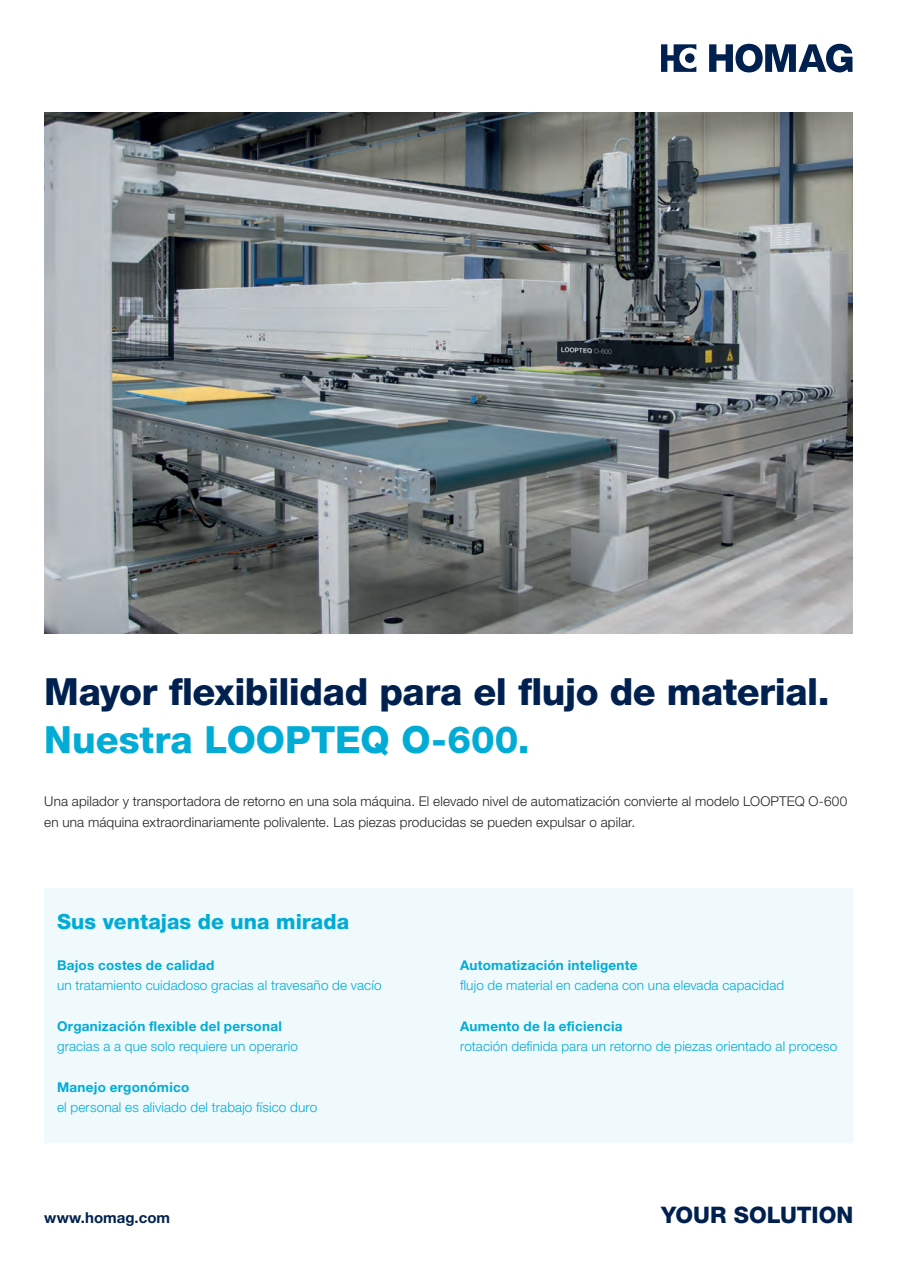
<style>
.page{position:relative;width:897px;height:1267px;background:#fff}
.page>*{position:absolute;margin:0;border:0;box-sizing:border-box;transform-origin:0 0}
.t1{font:800 37.5px "Helvetica Neue LTW1 G";letter-spacing:-.015em;color:#00214f}
.t2{font:800 37.5px "Helvetica Neue LTW1 G";color:#00acd5}
.t3{font:800 22.8px "Helvetica Neue LTW1 G";color:#00214f}
.t4{font:800 21px "Helvetica Neue LTW1 G";letter-spacing:.005em;color:#00acd5}
.t5{font:700 15px "Helvetica Neue LTW1 G";color:#00214f}
.t6{font:300 13.5px "Helvetica Neue LTW1 G";letter-spacing:.01em;color:#00acd5}
.t7{font:300 13.5px/20.4px "Helvetica Neue LTW1 G";letter-spacing:.01em;color:#231f20}
.t8{font:700 13.5px "Helvetica Neue LTW1 G";letter-spacing:.02em;color:#00acd5}
</style>
<div class="page">
<div style="left:44px;top:888px;width:808px;height:254px;background:#f0f9fc"></div>
<img style="left:44px;top:112px;width:808px;height:521px">
<svg style="left:709px;top:44px;width:143px;height:28px"></svg>
<svg style="left:661px;top:44px;width:35px;height:28px"></svg>
<h1 class="t1" style="left:44px;top:669px;width:786px">Mayor flexibilidad para el flujo de material.</h1>
<h1 class="t2" style="left:44px;top:717px;width:487px">Nuestra LOOPTEQ O-600.</h1>
<p class="t7" style="left:44px;top:791px;width:804px">Una apilador y transportadora de retorno en una sola máquina. El elevado nivel de automatización convierte al modelo LOOPTEQ O-600 en una máquina extraordinariamente polivalente. Las piezas producidas se pueden expulsar o apilar.</p>
<h3 class="t4" style="left:57px;top:908px;width:293px">Sus ventajas de una mirada</h3>
<p class="t8" style="left:57px;top:956px;width:159px">Bajos costes de calidad</p>
<p class="t6" style="left:57px;top:976px;width:326px">un tratamiento cuidadoso gracias al travesaño de vacío</p>
<p class="t8" style="left:57px;top:1017px;width:226px">Organización flexible del personal</p>
<p class="t6" style="left:57px;top:1038px;width:242px">gracias a a que solo requiere un operario</p>
<p class="t8" style="left:57px;top:1078px;width:134px">Manejo ergonómico</p>
<p class="t6" style="left:57px;top:1099px;width:262px">el personal es aliviado del trabajo físico duro</p>
<p class="t8" style="left:460px;top:956px;width:179px">Automatización inteligente</p>
<p class="t6" style="left:460px;top:976px;width:325px">flujo de material en cadena con una elevada capacidad</p>
<p class="t8" style="left:460px;top:1017px;width:164px">Aumento de la eficiencia</p>
<p class="t6" style="left:460px;top:1038px;width:378px">rotación definida para un retorno de piezas orientado al proceso</p>
<p class="t5" style="left:44px;top:1207px;width:127px">www.homag.com</p>
<h2 class="t3" style="left:661px;top:1200px;width:194px">YOUR SOLUTION</h2>
</div>
